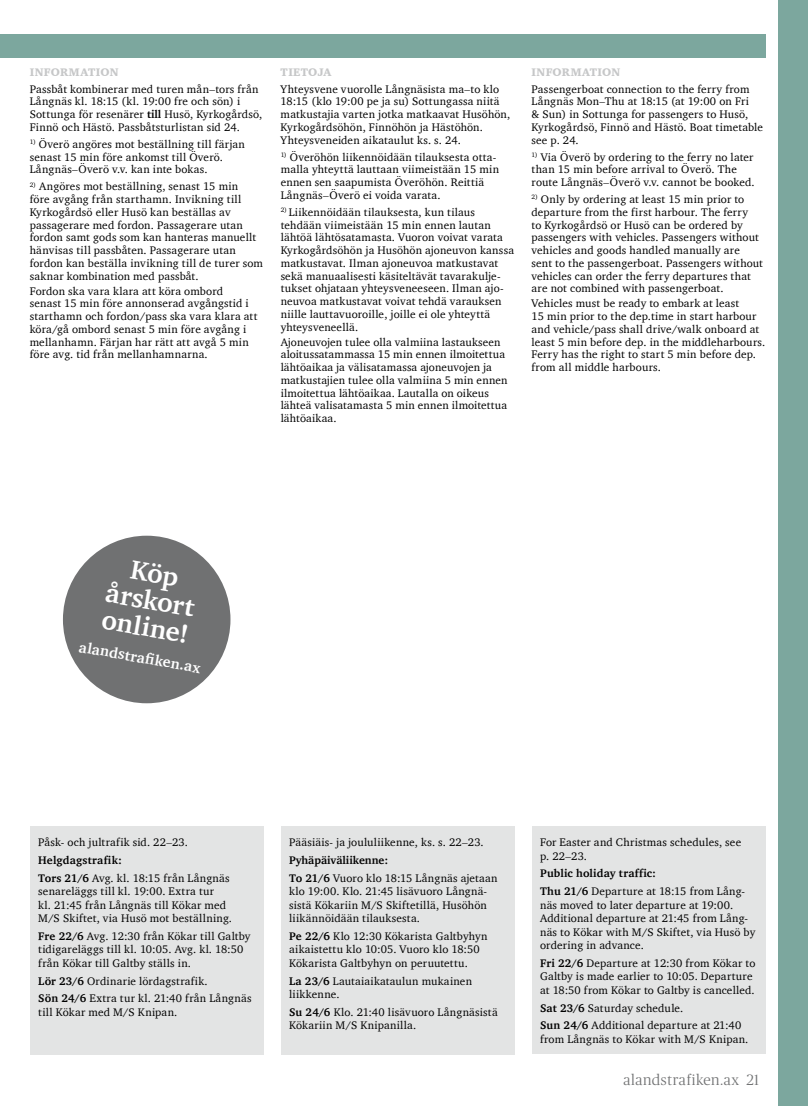
<style>
.page{position:relative;width:808px;height:1106px;background:#fff}
.page>*{position:absolute;margin:0;border:0;box-sizing:border-box;transform-origin:0 0}
.t1{font:700 27px/27px "Charter";color:#fff;text-align:center}
.t2{font:300 15px "Publico Headline";letter-spacing:.045em;color:#707172}
.t3{font:700 15px "Charter";color:#fff}
.t4{font:11.25px/12.8px "Charter";letter-spacing:.015em;color:#000}
.t5{font:700 11.25px/17.7px "Charter";letter-spacing:.015em;color:#000}
.t6{font:900 11.25px "Charter";letter-spacing:.02em;color:#c6c7c8}
.s1{font-weight:700}
.s2{font-weight:400}
</style>
<div class="page">
<div style="left:778px;top:0;width:30px;height:1106px;background:#7ca79e"></div>
<div style="left:0;top:34px;width:765px;height:23px;background:#7ca79e"></div>
<div style="left:281px;top:826px;width:233px;height:228px;background:#e3e4e4"></div>
<div style="left:531px;top:826px;width:234px;height:228px;background:#e3e4e4"></div>
<div style="left:30px;top:826px;width:234px;height:228px;background:#e3e4e4"></div>
<div style="left:63px;top:535px;width:167px;height:168px;background:#707172;border-radius:50%"></div>
<p class="t6" style="left:30px;top:65px;width:90px">INFORMATION</p>
<p class="t4" style="left:30px;top:82px;width:234px">Passbåt kombinerar med turen mån–tors från Långnäs kl. 18:15 (kl. 19:00 fre och sön) i Sottunga för resenärer <span class="s1">till</span> Husö, Kyrkogårdsö, Finnö och Hästö. Passbåtsturlistan sid 24.</p>
<p class="t4" style="left:30px;top:138px;width:217px"><sup>1)</sup> Överö angöres mot beställning till färjan senast 15 min före ankomst till Överö.<br>Långnäs–Överö v.v. kan inte bokas.</p>
<p class="t4" style="left:30px;top:180px;width:235px"><sup>2)</sup> Angöres mot beställning, senast 15 min<br>före avgång från starthamn. Invikning till Kyrkogårdsö eller Husö kan beställas av passagerare med fordon. Passagerare utan fordon samt gods som kan hanteras manuellt hänvisas till passbåten. Passagerare utan fordon kan beställa invikning till de turer som saknar kombination med passbåt.</p>
<p class="t4" style="left:30px;top:284px;width:229px">Fordon ska vara klara att köra ombord<br>senast 15 min före annonserad avgångstid i starthamn och fordon/pass ska vara klara att köra/gå ombord senast 5 min före avgång i mellanhamn. Färjan har rätt att avgå 5 min före avg. tid från mellanhamnarna.</p>
<p class="t6" style="left:281px;top:65px;width:52px">TIETOJA</p>
<p class="t4" style="left:281px;top:82px;width:231px">Yhteysvene vuorolle Långnäsista ma–to klo 18:15 (klo 19:00 pe ja su) Sottungassa niitä matkustajia varten jotka matkaavat Husöhön, Kyrkogårdsöhön, Finnöhön ja Hästöhön.<br>Yhteysveneiden aikataulut ks. s. 24.</p>
<p class="t4" style="left:281px;top:150px;width:220px"><sup>1)</sup> Överöhön liikennöidään tilauksesta otta&shy;malla yhteyttä lauttaan viimeistään 15 min ennen sen saapumista Överöhön. Reittiä Långnäs–Överö ei voida varata.</p>
<p class="t4" style="left:281px;top:206px;width:235px"><sup>2)</sup> Liikennöidään tilauksesta, kun tilaus tehdään viimeistään 15 min ennen lautan lähtöä lähtösatamasta. Vuoron voivat varata Kyrkogårdsöhön ja Husöhön ajoneuvon kanssa matkustavat. Ilman ajoneuvoa matkustavat sekä manuaalisesti käsiteltävät tavarakulje&shy;tukset ohjataan yhteysveneeseen. Ilman ajo&shy;neuvoa matkustavat voivat tehdä varauksen niille lauttavuoroille, joille ei ole yhteyttä yhteysveneellä.</p>
<p class="t4" style="left:281px;top:335px;width:228px">Ajoneuvojen tulee olla valmiina lastaukseen aloitussatammassa 15 min ennen ilmoitettua lähtöaikaa ja välisatamassa ajoneuvojen ja matkustajien tulee olla valmiina 5 min ennen ilmoitettua lähtöaikaa. Lautalla on oikeus lähteä valisatamasta 5 min ennen ilmoitettua lähtöaikaa.</p>
<p class="t6" style="left:531px;top:65px;width:90px">INFORMATION</p>
<p class="t4" style="left:531px;top:82px;width:233px">Passengerboat connection to the ferry from Långnäs Mon–Thu at 18:15 (at 19:00 on Fri<br>&amp; Sun) in Sottunga for passengers to Husö, Kyrkogårdsö, Finnö and Hästö. Boat timetable see p. 24.</p>
<p class="t4" style="left:531px;top:150px;width:225px"><sup>1)</sup> Via Överö by ordering to the ferry no later than 15 min before arrival to Överö. The route Långnäs–Överö v.v. cannot be booked.</p>
<p class="t4" style="left:531px;top:193px;width:233px"><sup>2)</sup> Only by ordering at least 15 min prior to departure from the first harbour. The ferry<br>to Kyrkogårdsö or Husö can be ordered by passengers with vehicles. Passengers without vehicles and goods handled manually are sent to the passengerboat. Passengers without vehicles can order the ferry departures that are not combined with passengerboat.</p>
<p class="t4" style="left:531px;top:297px;width:235px">Vehicles must be ready to embark at least<br>15 min prior to the dep.time in start harbour and vehicle/pass shall drive/walk onboard at least 5 min before dep. in the middleharbours.<br>Ferry has the right to start 5 min before dep. from all middle harbours.</p>
<h1 class="t1" style="left:113px;top:552px;width:91px;rotate:10deg">Köp årskort online!</h1>
<h2 class="t3" style="left:81px;top:633px;width:125px;rotate:10deg">alandstrafiken.ax</h2>
<p class="t4" style="left:38px;top:835px;width:151px">Påsk- och jultrafik sid. 22–23.</p>
<p class="t5" style="left:38px;top:851px;width:193px">Helgdagstrafik:<br>Tors 21/6 <span class="s2">Avg. kl. 18:15 från Långnäs</span></p>
<p class="t4" style="left:38px;top:884px;width:195px;line-height:13.5px">senareläggs till kl. 19:00. Extra tur<br>kl. 21:45 från Långnäs till Kökar med<br>M/S Skiftet, via Husö mot beställning.</p>
<p class="t4" style="left:38px;top:929px;width:214px;line-height:13.5px"><span class="s1">Fre 22/6</span> Avg. 12:30 från Kökar till Galtby tidigareläggs till kl. 10:05. Avg. kl. 18:50 från Kökar till Galtby ställs in.</p>
<p class="t4" style="left:38px;top:971px;width:215px;line-height:17.7px"><span class="s1">Lör 23/6</span> Ordinarie lördagstrafik.<br><span class="s1">Sön 24/6</span> Extra tur kl. 21:40 från Långnäs</p>
<p class="t4" style="left:38px;top:1005px;width:141px">till Kökar med M/S Knipan.</p>
<p class="t4" style="left:289px;top:835px;width:196px">Pääsiäis- ja joululiikenne, ks. s. 22–23.</p>
<p class="t4" style="left:289px;top:851px;width:210px;line-height:17.7px"><span class="s1">Pyhäpäiväliikenne:<br>To 21/6</span> Vuoro klo 18:15 Långnäs ajetaan</p>
<p class="t4" style="left:289px;top:884px;width:199px;line-height:13.5px;text-align:justify">klo 19:00. Klo. 21:45 lisävuoro Långnä&shy;sistä Kökariin M/S Skiftetillä, Husöhön liikännöidään tilauksesta.</p>
<p class="t4" style="left:289px;top:929px;width:200px;line-height:13.5px"><span class="s1">Pe 22/6</span> Klo 12:30 Kökarista Galtbyhyn aikaistettu klo 10:05. Vuoro klo 18:50<br>Kökarista Galtbyhyn on peruutettu.</p>
<p class="t4" style="left:289px;top:973px;width:184px;line-height:13.5px"><span class="s1">La 23/6</span> Lautaiaikataulun mukainen liikkenne.</p>
<p class="t4" style="left:289px;top:1005px;width:210px;line-height:13.5px"><span class="s1">Su 24/6</span> Klo. 21:40 lisävuoro Långnäsistä<br>Kökariin M/S Knipanilla.</p>
<p class="t4" style="left:540px;top:835px;width:203px;line-height:13.5px">For Easter and Christmas schedules, see p. 22–23.</p>
<p class="t5" style="left:540px;top:864px;width:206px">Public holiday traffic:<br>Thu 21/6 <span class="s2">Departure at 18:15 from Lång-</span></p>
<p class="t4" style="left:540px;top:897px;width:217px;line-height:13.5px">näs moved to later departure at 19:00.<br>Additional departure at 21:45 from Lång&shy;näs to Kökar with M/S Skiftet, via Husö by ordering in advance.</p>
<p class="t4" style="left:540px;top:956px;width:217px;line-height:13.5px"><span class="s1">Fri 22/6</span> Departure at 12:30 from Kökar to<br>Galtby is made earlier to 10:05. Departure at 18:50 from Kökar to Galtby is cancelled.</p>
<p class="t4" style="left:540px;top:998px;width:203px;line-height:17.7px"><span class="s1">Sat 23/6</span> Saturday schedule.<br><span class="s1">Sun 24/6</span> Additional departure at 21:40</p>
<p class="t4" style="left:540px;top:1032px;width:210px">from Långnäs to Kökar with M/S Knipan.</p>
<h2 class="t2" style="left:623px;top:1069px;width:137px">alandstrafiken.ax 21</h2>
</div>
